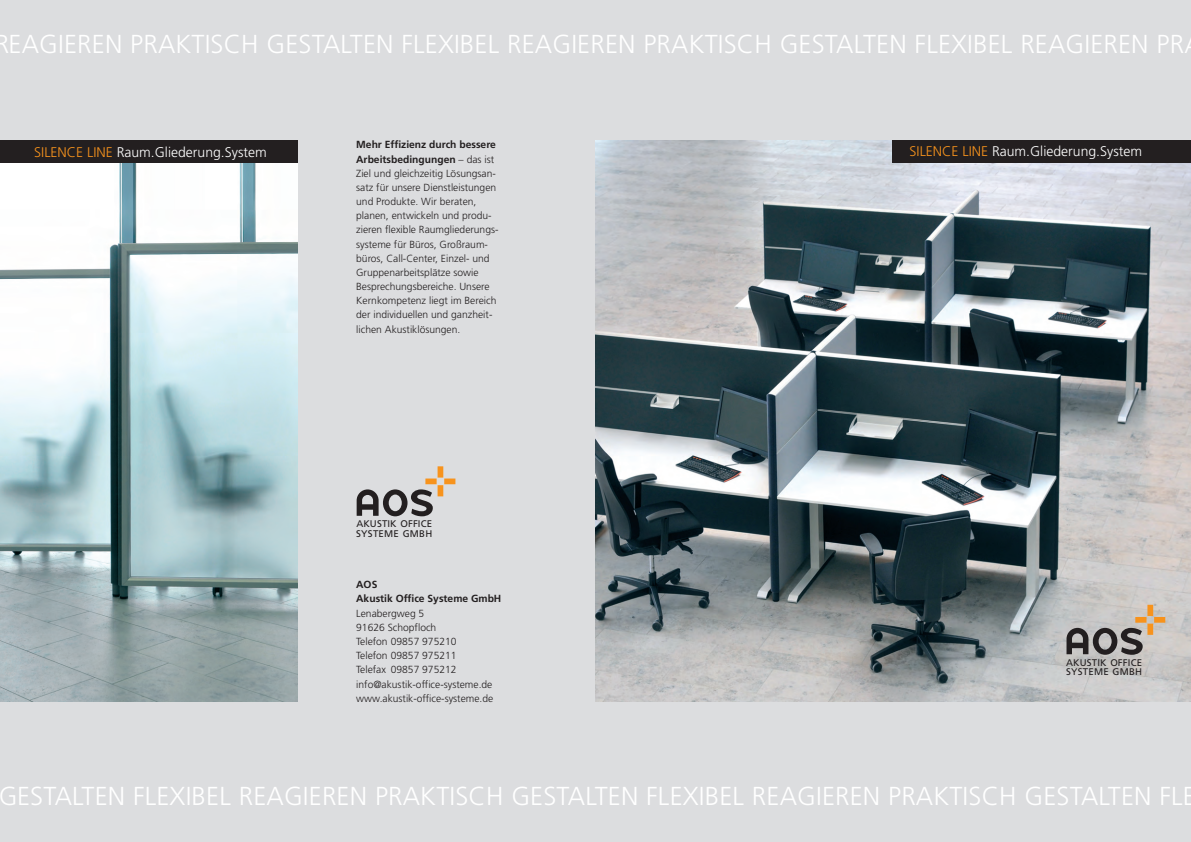
<style>
.page{position:relative;width:1191px;height:842px;background:#dcdddf}
.page>*{position:absolute;margin:0;border:0;box-sizing:border-box;transform-origin:0 0}
.t1{font:300 26px "Frutiger";letter-spacing:.005em;color:#fff}
.t2{font:300 14px "Frutiger";color:#fff}
.t3{font:300 10.3px/14.2px "Frutiger";color:#231f20}
.t4{font:9.7px/9.2px "Frutiger";letter-spacing:.015em;color:#231f20}
.s1{font-weight:700}
.s2{color:#f7931d}
</style>
<div class="page">
<img style="left:0;top:163px;width:298px;height:539px">
<img style="left:595px;top:140px;width:596px;height:562px">
<div style="left:893px;top:140px;width:298px;height:23px;background:#231f20"></div>
<div style="left:0;top:140px;width:298px;height:23px;background:#231f20"></div>
<svg style="left:357px;top:466px;width:98px;height:50px"></svg>
<svg style="left:1067px;top:605px;width:98px;height:50px;background:#a7a099"></svg>
<p class="t1" style="left:-6px;top:33px;width:1192px">REAGIEREN PRAKTISCH GESTALTEN FLEXIBEL REAGIEREN PRAKTISCH GESTALTEN FLEXIBEL REAGIEREN PR</p>
<p class="t3" style="left:356px;top:138px;width:144px"><span class="s1">Mehr Effizienz durch bessere<br>Arbeitsbedingungen</span> – das ist<br>Ziel und gleichzeitig Lösungsan&shy;satz für unsere Dienstleistungen und Produkte. Wir beraten, planen, entwickeln und produ&shy;zieren flexible Raumgliederungs&shy;systeme für Büros, Großraum&shy;büros, Call-Center, Einzel- und<br>Gruppenarbeitsplätze sowie<br>Besprechungsbereiche. Unsere<br>Kernkompetenz liegt im Bereich der individuellen und ganzheit&shy;lichen Akustiklösungen.</p>
<p class="t2" style="left:34px;top:146px;width:234px"><span class="s2">SILENCE LINE</span> Raum.Gliederung.System</p>
<p class="t2" style="left:910px;top:146px;width:234px"><span class="s2">SILENCE LINE</span> Raum.Gliederung.System</p>
<p class="t4" style="left:356px;top:520px;width:78px">AKUSTIK OFFICE<br>SYSTEME GMBH</p>
<p class="t3" style="left:356px;top:578px;width:147px"><span class="s1">AOS<br>Akustik Office Systeme GmbH<br></span>Lenabergweg 5<br>91626 Schopfloch<br>Telefon 09857 975210<br>Telefon 09857 975211<br>Telefax 09857 975212 info@akustik-office-systeme.de www.akustik-office-systeme.de</p>
<p class="t4" style="left:1066px;top:659px;width:78px">AKUSTIK OFFICE<br>SYSTEME GMBH</p>
<p class="t1" style="left:-2px;top:786px;width:1199px">GESTALTEN FLEXIBEL REAGIEREN PRAKTISCH GESTALTEN FLEXIBEL REAGIEREN PRAKTISCH GESTALTEN FLE</p>
</div>
